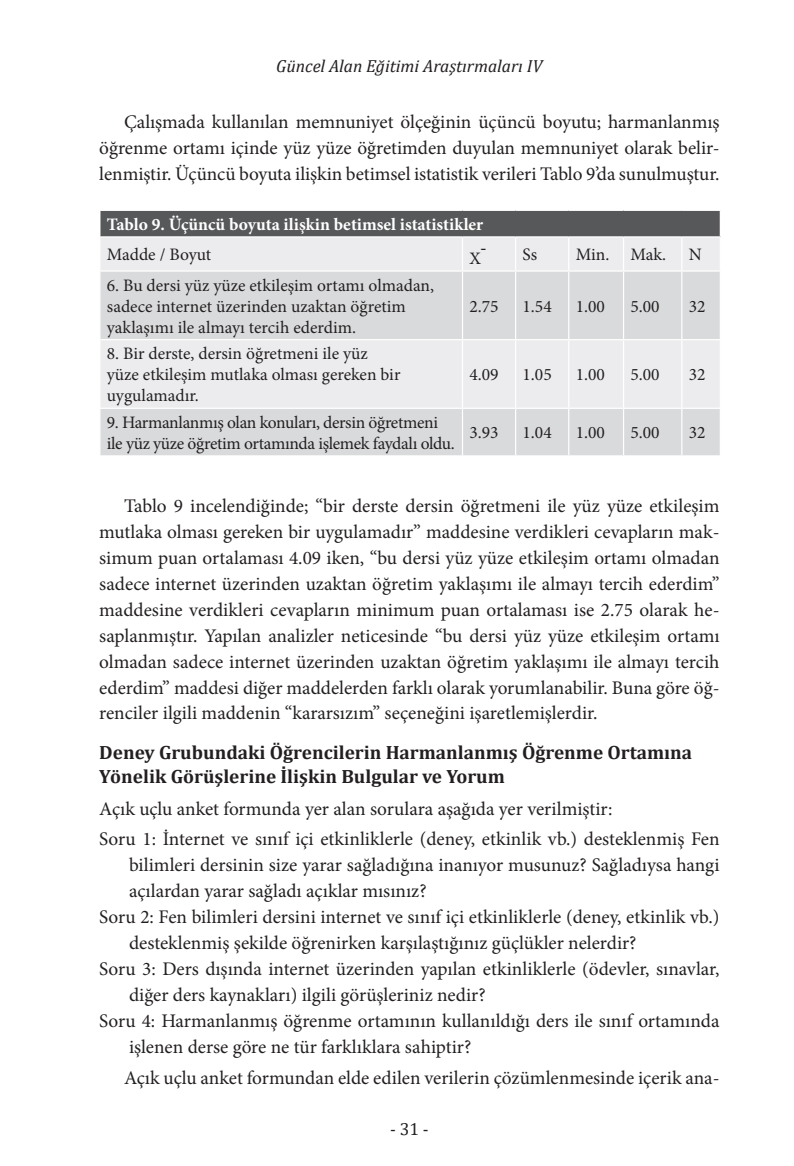
<style>
.page{position:relative;width:794px;height:1166px;background:#fff}
.page>*{position:absolute;margin:0;border:0;box-sizing:border-box;transform-origin:0 0}
.duzyazi{font:19.25px/25.9px "Minion Pro";color:#231f20;text-align:justify}
._6-6sayi{font:19.25px/25.9px "Minion Pro";color:#231f20}
.başlık_2{font:700 19.25px/24.5px "Cambria";color:#231f20}
.duzyazi_İÇ{font:19.25px "Minion Pro";color:#231f20}
.tabloyazi{font:17.5px/21px "Minion Pro";color:#231f20}
.tabloyazi-2{font:17.5px/21px "Minion Pro";letter-spacing:-.02em;color:#231f20}
.tabloyazibold{font:700 17.5px "Minion Pro";color:#fff}
.t1{font:italic 17.5px "Cambria";color:#231f20}
.t2{font:17.5px "Cambria";color:#231f20}
.s1{font-family:"Antonio"}
</style>
<div class="page">
<div style="left:100px;top:210px;width:620px;height:27px;background:#57585a"></div>
<div style="left:101px;top:238px;width:618px;height:32px;background:#ececee"></div>
<svg style="left:100px;top:272px;width:619px;height:183px;background:#e0e0e2"></svg>
<hr style="left:462px;top:238px;width:1px;height:32px;background:#fff">
<hr style="left:515px;top:238px;width:1px;height:32px;background:#fff">
<hr style="left:568px;top:238px;width:1px;height:32px;background:#fff">
<hr style="left:623px;top:238px;width:1px;height:32px;background:#fff">
<hr style="left:681px;top:238px;width:1px;height:32px;background:#fff">
<hr style="left:462px;top:272px;width:1px;height:67px;background:#fff">
<hr style="left:515px;top:272px;width:1px;height:67px;background:#fff">
<hr style="left:568px;top:272px;width:1px;height:67px;background:#fff">
<hr style="left:623px;top:272px;width:1px;height:67px;background:#fff">
<hr style="left:681px;top:272px;width:1px;height:67px;background:#fff">
<hr style="left:99px;top:339px;width:363px;height:1px;background:#fff">
<hr style="left:462px;top:339px;width:53px;height:1px;background:#fff">
<hr style="left:462px;top:340px;width:1px;height:68px;background:#fff">
<hr style="left:515px;top:339px;width:54px;height:1px;background:#fff">
<hr style="left:515px;top:340px;width:1px;height:68px;background:#fff">
<hr style="left:569px;top:339px;width:54px;height:1px;background:#fff">
<hr style="left:568px;top:340px;width:1px;height:68px;background:#fff">
<hr style="left:623px;top:339px;width:59px;height:1px;background:#fff">
<hr style="left:623px;top:340px;width:1px;height:68px;background:#fff">
<hr style="left:682px;top:339px;width:39px;height:1px;background:#fff">
<hr style="left:681px;top:340px;width:1px;height:68px;background:#fff">
<hr style="left:99px;top:408px;width:363px;height:1px;background:#fff">
<hr style="left:462px;top:408px;width:53px;height:1px;background:#fff">
<hr style="left:462px;top:409px;width:1px;height:46px;background:#fff">
<hr style="left:515px;top:408px;width:54px;height:1px;background:#fff">
<hr style="left:515px;top:409px;width:1px;height:46px;background:#fff">
<hr style="left:569px;top:408px;width:54px;height:1px;background:#fff">
<hr style="left:568px;top:409px;width:1px;height:46px;background:#fff">
<hr style="left:623px;top:408px;width:59px;height:1px;background:#fff">
<hr style="left:623px;top:409px;width:1px;height:46px;background:#fff">
<hr style="left:682px;top:408px;width:39px;height:1px;background:#fff">
<hr style="left:681px;top:409px;width:1px;height:46px;background:#fff">
<hr style="left:99px;top:210px;width:363px;height:1px;background:#fff">
<hr style="left:462px;top:210px;width:53px;height:1px;background:#fff">
<hr style="left:515px;top:210px;width:54px;height:1px;background:#fff">
<hr style="left:569px;top:210px;width:54px;height:1px;background:#fff">
<hr style="left:623px;top:210px;width:59px;height:1px;background:#fff">
<hr style="left:682px;top:210px;width:39px;height:1px;background:#fff">
<hr style="left:719px;top:211px;width:2px;height:25px;background:#fff">
<hr style="left:99px;top:236px;width:363px;height:2px;background:#fff">
<hr style="left:462px;top:236px;width:53px;height:2px;background:#fff">
<hr style="left:515px;top:236px;width:54px;height:2px;background:#fff">
<hr style="left:569px;top:236px;width:54px;height:2px;background:#fff">
<hr style="left:623px;top:236px;width:59px;height:2px;background:#fff">
<hr style="left:682px;top:236px;width:39px;height:2px;background:#fff">
<p class="t1" style="left:276px;top:54px;width:268px">Güncel Alan Eğitimi Araştırmaları IV</p>
<p class="duzyazi" style="left:99px;top:109px;width:622px;text-indent:25px">Çalışmada kullanılan memnuniyet ölçeğinin üçüncü boyutu; harmanlanmış öğrenme ortamı içinde yüz yüze öğretimden duyulan memnuniyet olarak belir&shy;lenmiştir. Üçüncü boyuta ilişkin betimsel istatistik verileri Tablo 9’da sunulmuştur.</p>
<p class="tabloyazibold" style="left:107px;top:212px;width:378px">Tablo 9. Üçüncü boyuta ilişkin betimsel istatistikler</p>
<p class="tabloyazi" style="left:107px;top:244px;width:106px">Madde / Boyut</p>
<p class="tabloyazi" style="left:469px;top:248px;width:18px">X<span class="s1">̄</span></p>
<p class="tabloyazi" style="left:522px;top:244px;width:16px">Ss</p>
<p class="tabloyazi" style="left:575px;top:244px;width:35px">Min.</p>
<p class="tabloyazi" style="left:630px;top:244px;width:37px">Mak.</p>
<p class="tabloyazi" style="left:689px;top:244px;width:15px">N</p>
<p class="tabloyazi" style="left:107px;top:275px;width:329px">6. Bu dersi yüz yüze etkileşim ortamı olmadan, sadece internet üzerinden uzaktan öğretim yaklaşımı ile almayı tercih ederdim.</p>
<p class="tabloyazi" style="left:469px;top:296px;width:31px">2.75</p>
<p class="tabloyazi" style="left:522px;top:296px;width:31px">1.54</p>
<p class="tabloyazi" style="left:575px;top:296px;width:31px">1.00</p>
<p class="tabloyazi" style="left:630px;top:296px;width:31px">5.00</p>
<p class="tabloyazi" style="left:689px;top:296px;width:18px">32</p>
<p class="tabloyazi" style="left:107px;top:343px;width:295px">8. Bir derste, dersin öğretmeni ile yüz yüze etkileşim mutlaka olması gereken bir uygulamadır.</p>
<p class="tabloyazi" style="left:469px;top:364px;width:31px">4.09</p>
<p class="tabloyazi" style="left:522px;top:364px;width:31px">1.05</p>
<p class="tabloyazi" style="left:575px;top:364px;width:31px">1.00</p>
<p class="tabloyazi" style="left:630px;top:364px;width:31px">5.00</p>
<p class="tabloyazi" style="left:689px;top:364px;width:18px">32</p>
<p class="tabloyazi-2" style="left:107px;top:412px;width:349px">9. Harmanlanmış olan konuları, dersin öğretmeni ile yüz yüze öğretim ortamında işlemek faydalı oldu.</p>
<p class="tabloyazi" style="left:469px;top:422px;width:31px">3.93</p>
<p class="tabloyazi" style="left:522px;top:422px;width:31px">1.04</p>
<p class="tabloyazi" style="left:575px;top:422px;width:31px">1.00</p>
<p class="tabloyazi" style="left:630px;top:422px;width:31px">5.00</p>
<p class="tabloyazi" style="left:689px;top:422px;width:18px">32</p>
<p class="duzyazi" style="left:99px;top:493px;width:622px;text-indent:25px">Tablo 9 incelendiğinde; “bir derste dersin öğretmeni ile yüz yüze etkileşim mutlaka olması gereken bir uygulamadır” maddesine verdikleri cevapların mak&shy;simum puan ortalaması 4.09 iken, “bu dersi yüz yüze etkileşim ortamı olmadan sadece internet üzerinden uzaktan öğretim yaklaşımı ile almayı tercih ederdim” maddesine verdikleri cevapların minimum puan ortalaması ise 2.75 olarak he&shy;saplanmıştır. Yapılan analizler neticesinde “bu dersi yüz yüze etkileşim ortamı olmadan sadece internet üzerinden uzaktan öğretim yaklaşımı ile almayı tercih ederdim” maddesi diğer maddelerden farklı olarak yorumlanabilir. Buna göre öğ&shy;renciler ilgili maddenin “kararsızım” seçeneğini işaretlemişlerdir.</p>
<p class="başlık_2" style="left:99px;top:739px;width:594px">Deney Grubundaki Öğrencilerin Harmanlanmış Öğrenme Ortamına<br>Yönelik Görüşlerine İlişkin Bulgular ve Yorum</p>
<p class="duzyazi_İÇ" style="left:99px;top:795px;width:515px">Açık uçlu anket formunda yer alan sorulara aşağıda yer verilmiştir:</p>
<p class="_6-6sayi" style="left:129px;top:826px;width:592px;text-align:justify;text-indent:-30px">Soru 1: İnternet ve sınıf içi etkinliklerle (deney, etkinlik vb.) desteklenmiş Fen bilimleri dersinin size yarar sağladığına inanıyor musunuz? Sağladıysa hangi açılardan yarar sağladı açıklar mısınız?</p>
<p class="_6-6sayi" style="left:129px;top:904px;width:592px;text-indent:-30px">Soru 2: Fen bilimleri dersini internet ve sınıf içi etkinliklerle (deney, etkinlik vb.) desteklenmiş şekilde öğrenirken karşılaştığınız güçlükler nelerdir?</p>
<p class="_6-6sayi" style="left:129px;top:956px;width:592px;text-indent:-30px">Soru 3: Ders dışında internet üzerinden yapılan etkinliklerle (ödevler, sınavlar, diğer ders kaynakları) ilgili görüşleriniz nedir?</p>
<p class="_6-6sayi" style="left:129px;top:1008px;width:592px;text-indent:-30px">Soru 4: Harmanlanmış öğrenme ortamının kullanıldığı ders ile sınıf ortamında işlenen derse göre ne tür farklıklara sahiptir?</p>
<p class="duzyazi" style="left:124px;top:1065px;width:597px">Açık uçlu anket formundan elde edilen verilerin çözümlenmesinde içerik ana-</p>
<p class="t2" style="left:390px;top:1118px;width:40px">- 31 -</p>
</div>
